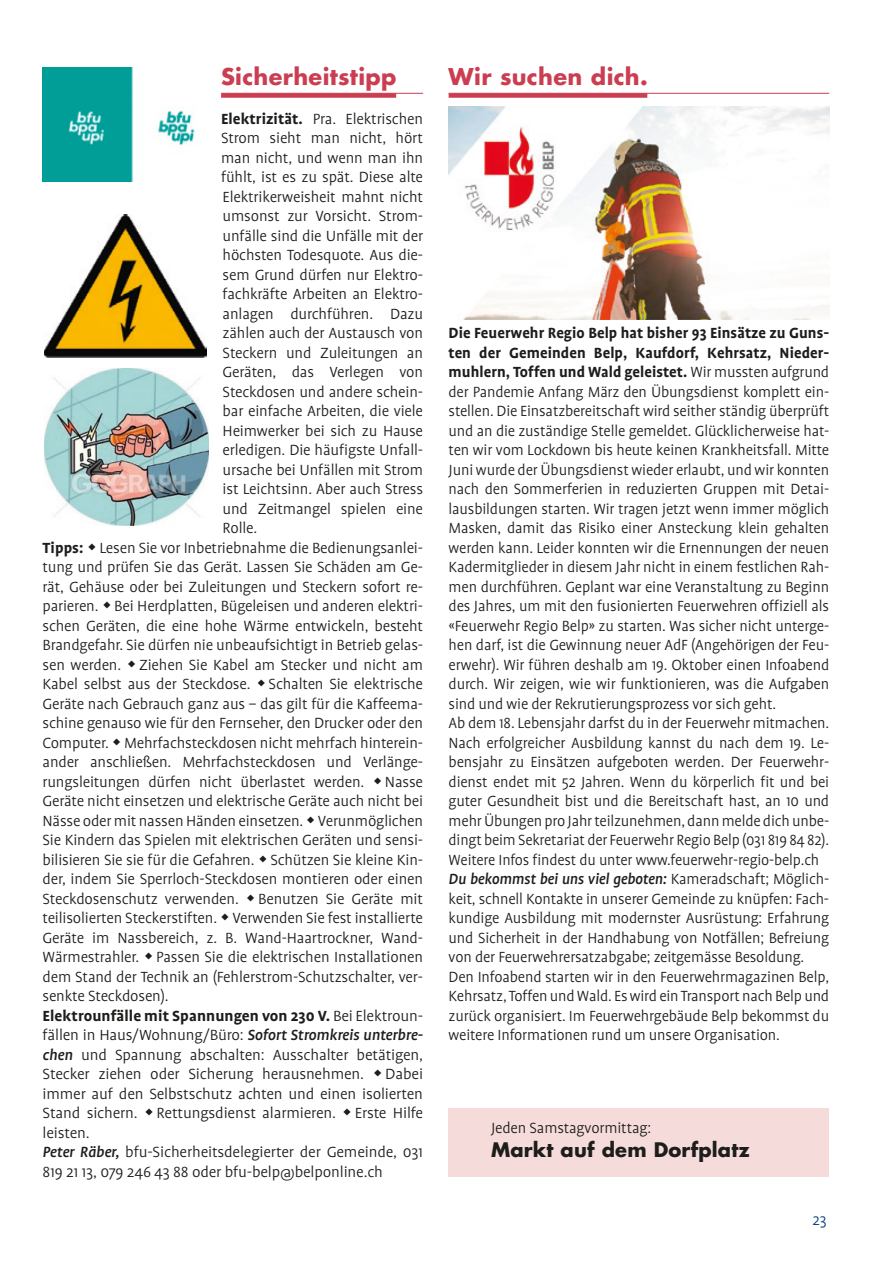
<style>
.page{position:relative;width:893px;height:1263px;background:#fff}
.page>*{position:absolute;margin:0;border:0;box-sizing:border-box;transform-origin:0 0}
.t1{font:700 22.5px "Futura";letter-spacing:.015em;color:#cb3e51}
.t2{font:700 19.5px "Futura";letter-spacing:.01em;color:#1d1d1b}
.t3{font:300 16.8px/19.5px "Profile";letter-spacing:-.01em;color:#1d1d1b}
.t4{font:700 16.8px "Profile";letter-spacing:.005em;color:#1d1d1b}
.t5{font:300 16.8px "Profile";color:#003f7d}
.s1{font-weight:700}
.s2{font-weight:300}
.s3{font-weight:500;font-style:italic}
</style>
<div class="page">
<div style="left:221px;top:93px;width:175px;height:5px;background:#cb3e51"></div>
<hr style="left:221px;top:93px;width:202px;height:1px;background:#cb3e51">
<div style="left:449px;top:93px;width:198px;height:5px;background:#cb3e51"></div>
<hr style="left:449px;top:93px;width:380px;height:1px;background:#cb3e51">
<img style="left:449px;top:107px;width:380px;height:212px">
<img style="left:43px;top:67px;width:152px;height:115px">
<img style="left:44px;top:215px;width:163px;height:142px">
<img style="left:44px;top:369px;width:165px;height:156px">
<div style="left:449px;top:1109px;width:380px;height:68px;background:#f5dcda"></div>
<h1 class="t1" style="left:221px;top:60px;width:177px">Sicherheitstipp</h1>
<p class="t3" style="left:221px;top:109px;width:203px"><span class="s1">Elektrizität.</span> Pra. Elektrischen</p>
<p class="t3" style="left:221px;top:128px;width:203px">Strom sieht man nicht, hört</p>
<p class="t3" style="left:221px;top:148px;width:204px">man nicht, und wenn man ihn</p>
<p class="t3" style="left:221px;top:167px;width:203px">fühlt, ist es zu spät. Diese alte</p>
<p class="t3" style="left:223px;top:187px;width:202px">Elektrikerweisheit mahnt nicht</p>
<p class="t3" style="left:223px;top:206px;width:202px">umsonst zur Vorsicht. Strom-</p>
<p class="t3" style="left:223px;top:226px;width:202px">unfälle sind die Unfälle mit der</p>
<p class="t3" style="left:223px;top:245px;width:202px">höchsten Todesquote. Aus die-</p>
<p class="t3" style="left:223px;top:265px;width:202px">sem Grund dürfen nur Elektro-</p>
<p class="t3" style="left:223px;top:284px;width:202px">fachkräfte Arbeiten an Elektro-</p>
<p class="t3" style="left:223px;top:304px;width:202px">anlagen durchführen. Dazu</p>
<p class="t3" style="left:223px;top:323px;width:202px">zählen auch der Austausch von</p>
<p class="t3" style="left:223px;top:343px;width:202px">Steckern und Zuleitungen an</p>
<p class="t3" style="left:223px;top:362px;width:202px">Geräten, das Verlegen von</p>
<p class="t3" style="left:223px;top:382px;width:202px">Steckdosen und andere schein-</p>
<p class="t3" style="left:223px;top:401px;width:202px">bar einfache Arbeiten, die viele</p>
<p class="t3" style="left:223px;top:421px;width:202px">Heimwerker bei sich zu Hause</p>
<p class="t3" style="left:223px;top:440px;width:202px">erledigen. Die häufigste Unfall-</p>
<p class="t3" style="left:223px;top:460px;width:202px">ursache bei Unfällen mit Strom</p>
<p class="t3" style="left:223px;top:479px;width:202px">ist Leichtsinn. Aber auch Stress</p>
<p class="t3" style="left:223px;top:499px;width:202px">und Zeitmangel spielen eine</p>
<p class="t3" style="left:223px;top:518px;width:36px">Rolle.</p>
<p class="t3" style="left:43px;top:538px;width:382px"><span class="s1">Tipps:</span> Lesen Sie vor Inbetriebnahme die Bedienungsanlei-</p>
<p class="t3" style="left:43px;top:557px;width:382px">tung und prüfen Sie das Gerät. Lassen Sie Schäden am Ge-</p>
<p class="t3" style="left:43px;top:577px;width:382px">rät, Gehäuse oder bei Zuleitungen und Steckern sofort re-</p>
<p class="t3" style="left:43px;top:596px;width:382px">parieren. Bei Herdplatten, Bügeleisen und anderen elektri-</p>
<p class="t3" style="left:43px;top:616px;width:382px">schen Geräten, die eine hohe Wärme entwickeln, besteht</p>
<p class="t3" style="left:43px;top:635px;width:382px">Brandgefahr. Sie dürfen nie unbeaufsichtigt in Betrieb gelas-</p>
<p class="t3" style="left:43px;top:655px;width:382px">sen werden. Ziehen Sie Kabel am Stecker und nicht am</p>
<p class="t3" style="left:43px;top:674px;width:382px">Kabel selbst aus der Steckdose. Schalten Sie elektrische</p>
<p class="t3" style="left:42px;top:694px;width:382px">Geräte nach Gebrauch ganz aus – das gilt für die Kaffeema-</p>
<p class="t3" style="left:42px;top:713px;width:382px">schine genauso wie für den Fernseher, den Drucker oder den</p>
<p class="t3" style="left:42px;top:733px;width:382px">Computer. Mehrfachsteckdosen nicht mehrfach hinterein-</p>
<p class="t3" style="left:42px;top:752px;width:382px">ander anschließen. Mehrfachsteckdosen und Verlänge-</p>
<p class="t3" style="left:42px;top:772px;width:382px">rungsleitungen dürfen nicht überlastet werden. Nasse</p>
<p class="t3" style="left:42px;top:791px;width:382px">Geräte nicht einsetzen und elektrische Geräte auch nicht bei</p>
<p class="t3" style="left:42px;top:811px;width:382px">Nässe oder mit nassen Händen einsetzen. Verunmöglichen</p>
<p class="t3" style="left:42px;top:831px;width:382px">Sie Kindern das Spielen mit elektrischen Geräten und sensi-</p>
<p class="t3" style="left:42px;top:850px;width:382px">bilisieren Sie sie für die Gefahren. Schützen Sie kleine Kin-</p>
<p class="t3" style="left:42px;top:870px;width:382px">der, indem Sie Sperrloch-Steckdosen montieren oder einen</p>
<p class="t3" style="left:42px;top:889px;width:382px">Steckdosenschutz verwenden. Benutzen Sie Geräte mit</p>
<p class="t3" style="left:42px;top:909px;width:382px">teilisolierten Steckerstiften. Verwenden Sie fest installierte</p>
<p class="t3" style="left:42px;top:928px;width:382px">Geräte im Nassbereich, z. B. Wand-Haartrockner, Wand-</p>
<p class="t3" style="left:42px;top:948px;width:382px">Wärmestrahler. Passen Sie die elektrischen Installationen</p>
<p class="t3" style="left:42px;top:967px;width:382px">dem Stand der Technik an (Fehlerstrom-Schutzschalter, ver-</p>
<p class="t3" style="left:42px;top:987px;width:128px">senkte Steckdosen).</p>
<p class="t4" style="left:43px;top:1006px;width:382px">Elektrounfälle mit Spannungen von 230 V. <span class="s2">Bei Elektroun-</span></p>
<p class="t3" style="left:43px;top:1025px;width:382px">fällen in Haus/Wohnung/Büro: <span class="s3">Sofort Stromkreis unterbre-</span></p>
<p class="t3" style="left:43px;top:1045px;width:382px"><span class="s3">chen</span> und Spannung abschalten: Ausschalter betätigen,</p>
<p class="t3" style="left:43px;top:1064px;width:323px">Stecker ziehen oder Sicherung herausnehmen.</p>
<p class="t3" style="left:43px;top:1064px;width:382px;text-indent:343px">Dabei immer auf den Selbstschutz achten und einen isolierten Stand sichern. Rettungsdienst alarmieren. Erste Hilfe leisten.<br><span class="s3">Peter Räber,</span> bfu-Sicherheitsdelegierter der Gemeinde, 031<br>819 21 13, 079 246 43 88 oder bfu-belp@belponline.ch</p>
<h1 class="t1" style="left:449px;top:60px;width:201px">Wir suchen dich.</h1>
<p class="t3" style="left:449px;top:323px;width:382px"><span class="s1">Die Feuerwehr Regio Belp hat bisher 93 Einsätze zu Guns&shy;ten der Gemeinden Belp, Kaufdorf, Kehrsatz, Nieder&shy;muhlern, Toffen und Wald geleistet.</span> Wir mussten aufgrund der Pandemie Anfang März den Übungsdienst komplett ein&shy;stellen. Die Einsatzbereitschaft wird seither ständig überprüft und an die zuständige Stelle gemeldet. Glücklicherweise hat&shy;ten wir vom Lockdown bis heute keinen Krankheitsfall. Mitte Juni wurde der Übungsdienst wieder erlaubt, und wir konnten nach den Sommerferien in reduzierten Gruppen mit Detai&shy;lausbildungen starten. Wir tragen jetzt wenn immer möglich Masken, damit das Risiko einer Ansteckung klein gehalten werden kann. Leider konnten wir die Ernennungen der neuen Kadermitglieder in diesem Jahr nicht in einem festlichen Rah&shy;men durchführen. Geplant war eine Veranstaltung zu Beginn des Jahres, um mit den fusionierten Feuerwehren offiziell als «Feuerwehr Regio Belp» zu starten. Was sicher nicht unterge&shy;hen darf, ist die Gewinnung neuer AdF (Angehörigen der Feu&shy;erwehr). Wir führen deshalb am 19. Oktober einen Infoabend durch. Wir zeigen, wie wir funktionieren, was die Aufgaben sind und wie der Rekrutierungsprozess vor sich geht.<br>Ab dem 18. Lebensjahr darfst du in der Feuerwehr mitmachen.<br>Nach erfolgreicher Ausbildung kannst du nach dem 19. Le&shy;bensjahr zu Einsätzen aufgeboten werden. Der Feuerwehr&shy;dienst endet mit 52 Jahren. Wenn du körperlich fit und bei guter Gesundheit bist und die Bereitschaft hast, an 10 und mehr Übungen pro Jahr teilzunehmen, dann melde dich unbe&shy;dingt beim Sekretariat der Feuerwehr Regio Belp (031 819 84 82).<br>Weitere Infos findest du unter www.feuerwehr-regio-belp.ch <span class="s3">Du bekommst bei uns viel geboten:</span> Kameradschaft; Möglich&shy;keit, schnell Kontakte in unserer Gemeinde zu knüpfen: Fach&shy;kundige Ausbildung mit modernster Ausrüstung: Erfahrung und Sicherheit in der Handhabung von Notfällen; Befreiung von der Feuerwehrersatzabgabe; zeitgemässe Besoldung.<br>Den Infoabend starten wir in den Feuerwehrmagazinen Belp, Kehrsatz, Toffen und Wald. Es wird ein Transport nach Belp und zurück organisiert. Im Feuerwehrgebäude Belp bekommst du weitere Informationen rund um unsere Organisation.</p>
<p class="t3" style="left:491px;top:1118px;width:162px">Jeden Samstagvormittag:</p>
<p class="t2" style="left:491px;top:1136px;width:260px">Markt auf dem Dorfplatz</p>
<p class="t5" style="left:813px;top:1211px;width:15px">23</p>
</div>
